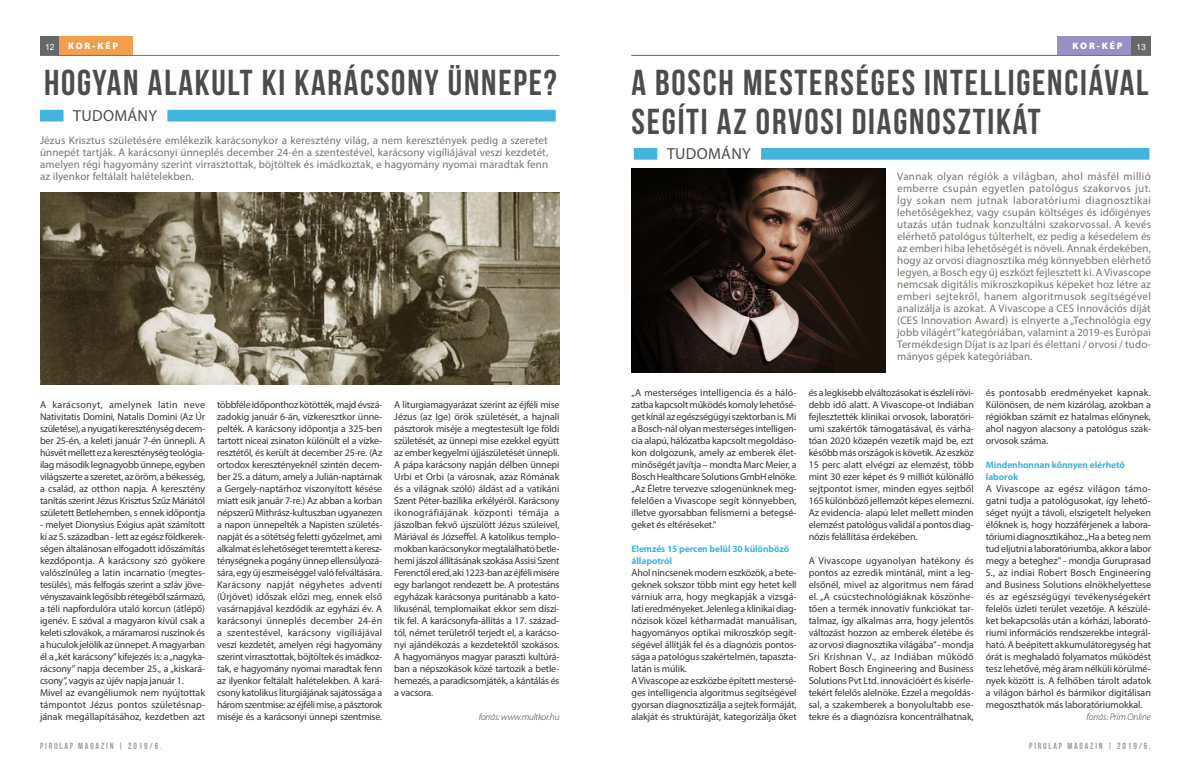
<style>
.page{position:relative;width:1191px;height:780px;background:#fff}
.page>*{position:absolute;margin:0;border:0;box-sizing:border-box;transform-origin:0 0}
.t1{font:36px/39px "Bebas Neue";letter-spacing:.05em;color:#4b4d4d}
.t2{font:16px "Myriad Pro";letter-spacing:.02em;color:#4b4d4d}
.t3{font:11px/12px "Myriad Pro";letter-spacing:.01em;color:#73776c;text-align:justify}
.t4{font:10px/12px "Myriad Pro";letter-spacing:-.01em;color:#343432;text-align:justify}
.t5{font:700 9.5px/12px "Myriad Pro";letter-spacing:-.01em;color:#42b4df}
.t6{font:italic 300 9.5px "Myriad Pro";letter-spacing:-.02em;color:#343432}
.t7{font:900 9.5px "Myriad Pro";letter-spacing:.2em;color:#fff}
.t8{font:9px "Bebas Neue";letter-spacing:.2em;color:#999b9c}
.t9{font:8.6px "Arial";color:#fff}
</style>
<div class="page">
<div style="left:40px;top:36px;width:20px;height:20px;background:#666767"></div>
<div style="left:60px;top:36px;width:73px;height:20px;background:#f39e4c"></div>
<hr style="left:40px;top:55px;width:519px;height:1px;background:#73776c">
<div style="left:1131px;top:36px;width:20px;height:20px;background:#666767"></div>
<div style="left:1057px;top:36px;width:74px;height:20px;background:#9791c6"></div>
<hr style="left:631px;top:55px;width:520px;height:1px;background:#73776c">
<div style="left:634px;top:148px;width:23px;height:12px;background:#42b4df"></div>
<div style="left:761px;top:148px;width:388px;height:12px;background:#42b4df"></div>
<img style="left:631px;top:168px;width:254px;height:204px">
<div style="left:40px;top:110px;width:24px;height:11px;background:#42b4df"></div>
<div style="left:167px;top:110px;width:389px;height:11px;background:#42b4df"></div>
<img style="left:40px;top:192px;width:519px;height:192px">
<p class="t9" style="left:45px;top:41px;width:11px">12</p>
<p class="t7" style="left:68px;top:41px;width:51px">KOR-KÉP</p>
<p class="t7" style="left:1072px;top:41px;width:51px">KOR-KÉP</p>
<p class="t9" style="left:1136px;top:41px;width:11px">13</p>
<h1 class="t1" style="left:44px;top:63px;width:514px">HOGYAN ALAKULT KI KARÁCSONY ÜNNEPE?</h1>
<h2 class="t2" style="left:73px;top:106px;width:85px">TUDOMÁNY</h2>
<p class="t3" style="left:40px;top:134px;width:510px">Jézus Krisztus születésére emlékezik karácsonykor a keresztény világ, a nem keresztények pedig a szeretet ünnepét tartják. A karácsonyi ünneplés december 24-én a szentestével, karácsony vigíliájával veszi kezdetét, amelyen régi hagyomány szerint virrasztottak, böjtöltek és imádkoztak, e hagyomány nyomai maradtak fenn az ilyenkor feltálalt halételekben.</p>
<p class="t4" style="left:40px;top:398px;width:167px">A karácsonyt, amelynek latin neve Nativitatis Domini, Natalis Domini (Az Úr születése), a nyugati kereszténység decem&shy;ber 25-én, a keleti január 7-én ünnepli. A húsvét mellett ez a kereszténység teológia&shy;ilag második legnagyobb ünnepe, egyben világszerte a szeretet, az öröm, a békesség, a család, az otthon napja. A keresztény tanítás szerint Jézus Krisztus Szűz Máriától született Betlehemben, s ennek időpontja</p>
<p class="t4" style="left:40px;top:518px;width:167px;text-align:left">- melyet Dionysius Exigius apát számított ki az 5. században - lett az egész földkerek&shy;ségen általánosan elfogadott időszámítás kezdőpontja. A karácsony szó gyökere valószínűleg a latin incarnatio (megtes&shy;tesülés), más felfogás szerint a szláv jöve&shy;vényszavaink legősibb rétegéből származó, a téli napfordulóra utaló korcun (átlépő) igenév. E szóval a magyaron kívül csak a keleti szlovákok, a máramarosi ruszinok és a huculok jelölik az ünnepet. A magyarban él a „két karácsony” kifejezés is: a „nagyka&shy;rácsony” napja december 25., a „kiskará&shy;csony”, vagyis az újév napja január 1.<br>Mivel az evangéliumok nem nyújtottak támpontot Jézus pontos születésnap&shy;jának megállapításához, kezdetben azt</p>
<p class="t4" style="left:217px;top:398px;width:167px">többféle időponthoz kötötték, majd évszá&shy;zadokig január 6-án, vízkeresztkor ünne&shy;pelték. A karácsony időpontja a 325-ben tartott niceai zsinaton különült el a vízke&shy;resztétől, és került át december 25-re. (Az ortodox keresztényeknél szintén decem&shy;ber 25. a dátum, amely a Julián-naptárnak a Gergely-naptárhoz viszonyított késése miatt esik január 7-re.) Az abban a korban népszerű Mithrász-kultuszban ugyanezen a napon ünnepelték a Napisten születés&shy;napját és a sötétség feletti győzelmet, ami alkalmat és lehetőséget teremtett a keresz&shy;ténységnek a pogány ünnep ellensúlyozá&shy;sára, egy új eszmeiséggel való felváltására.<br>Karácsony napját négyhetes adventi (Úrjövet) időszak előzi meg, ennek első vasárnapjával kezdődik az egyházi év. A karácsonyi ünneplés december 24-én a szentestével, karácsony vigíliájával veszi kezdetét, amelyen régi hagyomány szerint virrasztottak, böjtöltek és imádkoz&shy;tak, e hagyomány nyomai maradtak fenn az ilyenkor feltálalt halételekben. A kará&shy;csony katolikus liturgiájának sajátossága a három szentmise: az éjféli mise, a pásztorok miséje és a karácsonyi ünnepi szentmise.</p>
<p class="t4" style="left:394px;top:398px;width:167px">A liturgiamagyarázat szerint az éjféli mise Jézus (az Ige) örök születését, a hajnali pásztorok miséje a megtestesült Ige földi születését, az ünnepi mise ezekkel együtt az ember kegyelmi újjászületését ünnepli.<br>A pápa karácsony napján délben ünnepi Urbi et Orbi (a városnak, azaz Rómának és a világnak szóló) áldást ad a vatikáni Szent Péter-bazilika erkélyéről. Karácsony ikonográfiájának központi témája a jászolban fekvő újszülött Jézus szüleivel, Máriával és Józseffel. A katolikus templo&shy;mokban karácsonykor megtalálható betle&shy;hemi jászol állításának szokása Assisi Szent Ferenctől ered, aki 1223-ban az éjféli misére egy barlangot rendezett be. A protestáns egyházak karácsonya puritánabb a kato&shy;likusénál, templomaikat ekkor sem díszí&shy;tik fel. A karácsonyfa-állítás a 17. század&shy;tól, német területről terjedt el, a karácso&shy;nyi ajándékozás a kezdetektől szokásos.<br>A hagyományos magyar paraszti kultúrá&shy;ban a népszokások közé tartozik a betle&shy;hemezés, a paradicsomjáték, a kántálás és a vacsora.</p>
<p class="t6" style="left:479px;top:711px;width:82px">forrás: www.multkor.hu</p>
<h1 class="t1" style="left:631px;top:63px;width:518px">A BOSCH MESTERSÉGES INTELLIGENCIÁVAL<br>SEGÍTI AZ ORVOSI DIAGNOSZTIKÁT</h1>
<p class="t3" style="left:897px;top:170px;width:255px">Vannak olyan régiók a világban, ahol másfél millió emberre csupán egyetlen patológus szakorvos jut.<br>Így sokan nem jutnak laboratóriumi diagnosztikai lehetőségekhez, vagy csupán költséges és időigényes utazás után tudnak konzultálni szakorvossal. A kevés elérhető patológus túlterhelt, ez pedig a késedelem és az emberi hiba lehetőségét is növeli. Annak érdekében, hogy az orvosi diagnosztika még könnyebben elérhető legyen, a Bosch egy új eszközt fejlesztett ki. A Vivascope nemcsak digitális mikroszkopikus képeket hoz létre az emberi sejtekről, hanem algoritmusok segítségével analizálja is azokat. A Vivascope a CES Innovációs díját (CES Innovation Award) is elnyerte a „Technológia egy jobb világért” kategóriában, valamint a 2019-es Európai Termékdesign Díjat is az Ipari és élettani / orvosi / tudo&shy;mányos gépek kategóriában.</p>
<h2 class="t2" style="left:667px;top:144px;width:85px">TUDOMÁNY</h2>
<p class="t4" style="left:631px;top:386px;width:167px">„A mesterséges intelligencia és a háló&shy;zatba kapcsolt működés komoly lehetősé&shy;get kínál az egészségügyi szektorban is. Mi a Bosch-nál olyan mesterséges intelligen&shy;cia alapú, hálózatba kapcsolt megoldáso&shy;kon dolgozunk, amely az emberek élet&shy;minőségét javítja – mondta Marc Meier, a Bosch Healthcare Solutions GmbH elnöke. „Az Életre tervezve szlogenünknek meg&shy;felelően a Vivascope segít könnyebben, illetve gyorsabban felismerni a betegsé&shy;geket és eltéréseket.”</p>
<p class="t5" style="left:631px;top:542px;width:159px">Elemzés 15 percen belül 30 különböző állapotról</p>
<p class="t4" style="left:631px;top:566px;width:167px;text-align:left">Ahol nincsenek modern eszközök, a bete&shy;geknek sokszor több mint egy hetet kell várniuk arra, hogy megkapják a vizsgá&shy;lati eredményeket. Jelenleg a klinikai diag&shy;nózisok közel kétharmadát manuálisan, hagyományos optikai mikroszkóp segít&shy;ségével állítják fel és a diagnózis pontos&shy;sága a patológus szakértelmén, tapaszta&shy;latán is múlik.<br>A Vivascope az eszközbe épített mestersé&shy;ges intelligencia algoritmus segítségével gyorsan diagnosztizálja a sejtek formáját, alakját és struktúráját, kategorizálja őket</p>
<p class="t4" style="left:808px;top:386px;width:167px">és a legkisebb elváltozásokat is észleli rövi&shy;debb idő alatt. A Vivascope-ot Indiában fejlesztették klinikai orvosok, laboratóri&shy;umi szakértők támogatásával, és várha&shy;tóan 2020 közepén vezetik majd be, ezt később más országok is követik. Az eszköz 15 perc alatt elvégzi az elemzést, több mint 30 ezer képet és 9 milliót különálló sejtpontot ismer, minden egyes sejtből 165 különböző jellemzőt képes elemezni.<br>Az evidencia- alapú lelet mellett minden elemzést patológus validál a pontos diag&shy;nózis felállítása érdekében.</p>
<p class="t4" style="left:808px;top:554px;width:167px">A Vivascope ugyanolyan hatékony és pontos az ezredik mintánál, mint a leg&shy;elsőnél, mivel az algoritmus nem fárad el. „A csúcstechnológiáknak köszönhe&shy;tően a termék innovatív funkciókat tar&shy;talmaz, így alkalmas arra, hogy jelentős változást hozzon az emberek életébe és az orvosi diagnosztika világába” - mondja Sri Krishnan V., az Indiában működő Robert Bosch Engineering and Business Solutions Pvt Ltd. innovációért és kísérle&shy;tekért felelős alelnöke. Ezzel a megoldás&shy;sal, a szakemberek a bonyolultabb ese&shy;tekre és a diagnózisra koncentrálhatnak,</p>
<p class="t4" style="left:985px;top:386px;width:167px">és pontosabb eredményeket kapnak.<br>Különösen, de nem kizárólag, azokban a régiókban számít ez hatalmas előnynek, ahol nagyon alacsony a patológus szak&shy;orvosok száma.</p>
<p class="t5" style="left:985px;top:458px;width:141px">Mindenhonnan könnyen elérhető laborok</p>
<p class="t4" style="left:985px;top:482px;width:167px">A Vivascope az egész világon támo&shy;gatni tudja a patológusokat, így lehető&shy;séget nyújt a távoli, elszigetelt helyeken élőknek is, hogy hozzáférjenek a labora&shy;tóriumi diagnosztikához. „Ha a beteg nem tud eljutni a laboratóriumba, akkor a labor megy a beteghez” - mondja Guruprasad S., az indiai Robert Bosch Engineering and Business Solutions elnökhelyettese és az egészségügyi tevékenységekért felelős üzleti terület vezetője. A készülé&shy;ket bekapcsolás után a kórházi, laborató&shy;riumi információs rendszerekbe integrál&shy;ható. A beépített akkumulátoregység hat órát is meghaladó folyamatos működést tesz lehetővé, még áram nélküli körülmé&shy;nyek között is. A felhőben tárolt adatok a világon bárhol és bármikor digitálisan megoszthatók más laboratóriumokkal.</p>
<p class="t6" style="left:1086px;top:711px;width:66px">forrás: Prím Online</p>
<p class="t8" style="left:40px;top:741px;width:123px">PIRULAP MAGAZIN | 2019/6.</p>
<p class="t8" style="left:1029px;top:741px;width:123px">PIRULAP MAGAZIN | 2019/6.</p>
</div>
